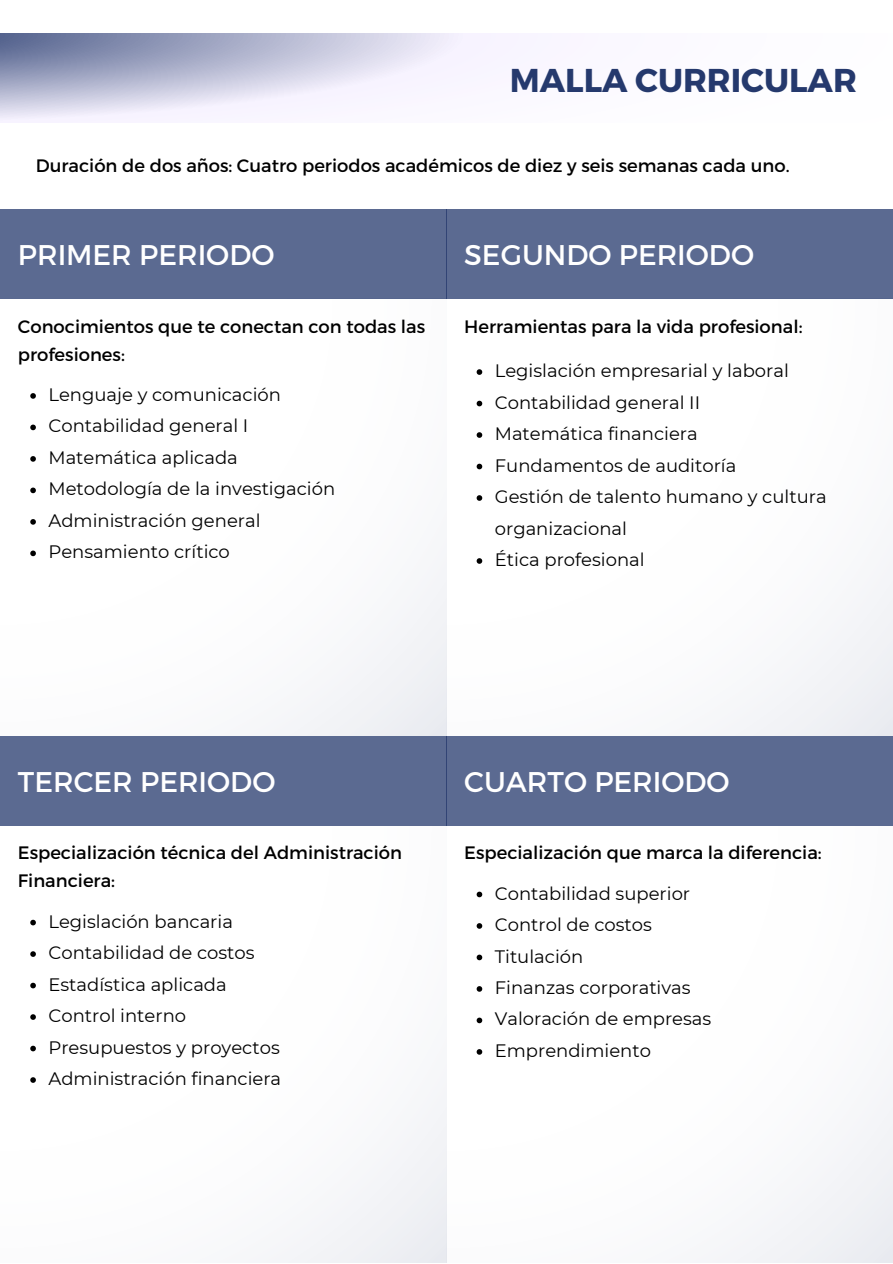
<style>
.page{position:relative;width:893px;height:1264px;background:#fff}
.page>*{position:absolute;margin:0;border:0;box-sizing:border-box;transform-origin:0 0}
.t1{font:700 33px "Montserrat";color:#25396d}
.t2{font:28.5px "Montserrat";color:#fff}
.t3{font:18px/28px "Montserrat";color:#000}
</style>
<div class="page">
<svg style="left:0;top:34px;width:519px;height:89px"></svg>
<svg style="left:30px;top:393px;width:6px;height:6px"></svg>
<svg style="left:30px;top:424px;width:6px;height:6px"></svg>
<svg style="left:30px;top:456px;width:6px;height:5px"></svg>
<svg style="left:30px;top:487px;width:6px;height:6px"></svg>
<svg style="left:30px;top:519px;width:6px;height:5px"></svg>
<svg style="left:30px;top:550px;width:6px;height:6px"></svg>
<svg style="left:476px;top:369px;width:6px;height:6px"></svg>
<svg style="left:476px;top:401px;width:6px;height:5px"></svg>
<svg style="left:476px;top:432px;width:6px;height:6px"></svg>
<svg style="left:476px;top:463px;width:6px;height:6px"></svg>
<svg style="left:476px;top:495px;width:6px;height:6px"></svg>
<svg style="left:476px;top:558px;width:6px;height:6px"></svg>
<svg style="left:30px;top:919px;width:6px;height:6px"></svg>
<svg style="left:30px;top:951px;width:6px;height:5px"></svg>
<svg style="left:30px;top:982px;width:6px;height:6px"></svg>
<svg style="left:30px;top:1014px;width:6px;height:5px"></svg>
<svg style="left:30px;top:1045px;width:6px;height:6px"></svg>
<svg style="left:30px;top:1077px;width:6px;height:5px"></svg>
<svg style="left:476px;top:891px;width:6px;height:6px"></svg>
<svg style="left:476px;top:923px;width:6px;height:5px"></svg>
<svg style="left:476px;top:954px;width:6px;height:6px"></svg>
<svg style="left:476px;top:986px;width:6px;height:5px"></svg>
<svg style="left:476px;top:1017px;width:6px;height:6px"></svg>
<svg style="left:476px;top:1049px;width:6px;height:5px"></svg>
<div style="left:0;top:209px;width:446px;height:90px;background:#5b6a91"></div>
<div style="left:446px;top:209px;width:446px;height:90px;background:#5b6a91"></div>
<div style="left:0;top:736px;width:446px;height:89px;background:#5b6a91"></div>
<div style="left:446px;top:736px;width:446px;height:89px;background:#5b6a91"></div>
<p class="t1" style="left:509px;top:59px;width:348px">MALLA CURRICULAR</p>
<p class="t3" style="left:36px;top:151px;width:755px">Duración de dos años: Cuatro periodos académicos de diez y seis semanas cada uno.</p>
<p class="t2" style="left:18px;top:237px;width:258px">PRIMER PERIODO</p>
<p class="t2" style="left:464px;top:237px;width:291px">SEGUNDO PERIODO</p>
<p class="t3" style="left:18px;top:311px;width:409px">Conocimientos que te conectan con todas las profesiones:</p>
<p class="t3" style="left:48px;top:380px;width:234px">Lenguaje y comunicación</p>
<p class="t3" style="left:48px;top:412px;width:201px">Contabilidad general I</p>
<p class="t3" style="left:48px;top:443px;width:191px">Matemática aplicada</p>
<p class="t3" style="left:48px;top:475px;width:288px">Metodología de la investigación</p>
<p class="t3" style="left:48px;top:506px;width:213px">Administración general</p>
<p class="t3" style="left:48px;top:538px;width:183px">Pensamiento crítico</p>
<p class="t3" style="left:464px;top:311px;width:340px">Herramientas para la vida profesional:</p>
<p class="t3" style="left:495px;top:356px;width:295px">Legislación empresarial y laboral</p>
<p class="t3" style="left:495px;top:388px;width:207px">Contabilidad general II</p>
<p class="t3" style="left:495px;top:419px;width:204px">Matemática financiera</p>
<p class="t3" style="left:495px;top:451px;width:243px">Fundamentos de auditoría</p>
<p class="t3" style="left:495px;top:481px;width:333px;line-height:31.5px">Gestión de talento humano y cultura organizacional</p>
<p class="t3" style="left:495px;top:545px;width:151px">Ética profesional</p>
<p class="t2" style="left:18px;top:763px;width:259px">TERCER PERIODO</p>
<p class="t2" style="left:464px;top:763px;width:267px">CUARTO PERIODO</p>
<p class="t3" style="left:18px;top:837px;width:385px">Especialización técnica del Administración<br>Financiera:</p>
<p class="t3" style="left:48px;top:907px;width:186px">Legislación bancaria</p>
<p class="t3" style="left:48px;top:938px;width:208px">Contabilidad de costos</p>
<p class="t3" style="left:48px;top:970px;width:180px">Estadística aplicada</p>
<p class="t3" style="left:48px;top:1001px;width:139px">Control interno</p>
<p class="t3" style="left:48px;top:1033px;width:233px">Presupuestos y proyectos</p>
<p class="t3" style="left:48px;top:1064px;width:234px">Administración financiera</p>
<p class="t3" style="left:464px;top:837px;width:359px">Especialización que marca la diferencia:</p>
<p class="t3" style="left:495px;top:879px;width:197px">Contabilidad superior</p>
<p class="t3" style="left:495px;top:910px;width:159px">Control de costos</p>
<p class="t3" style="left:495px;top:942px;width:90px">Titulación</p>
<p class="t3" style="left:495px;top:973px;width:197px">Finanzas corporativas</p>
<p class="t3" style="left:495px;top:1005px;width:218px">Valoración de empresas</p>
<p class="t3" style="left:495px;top:1036px;width:158px">Emprendimiento</p>
</div>
